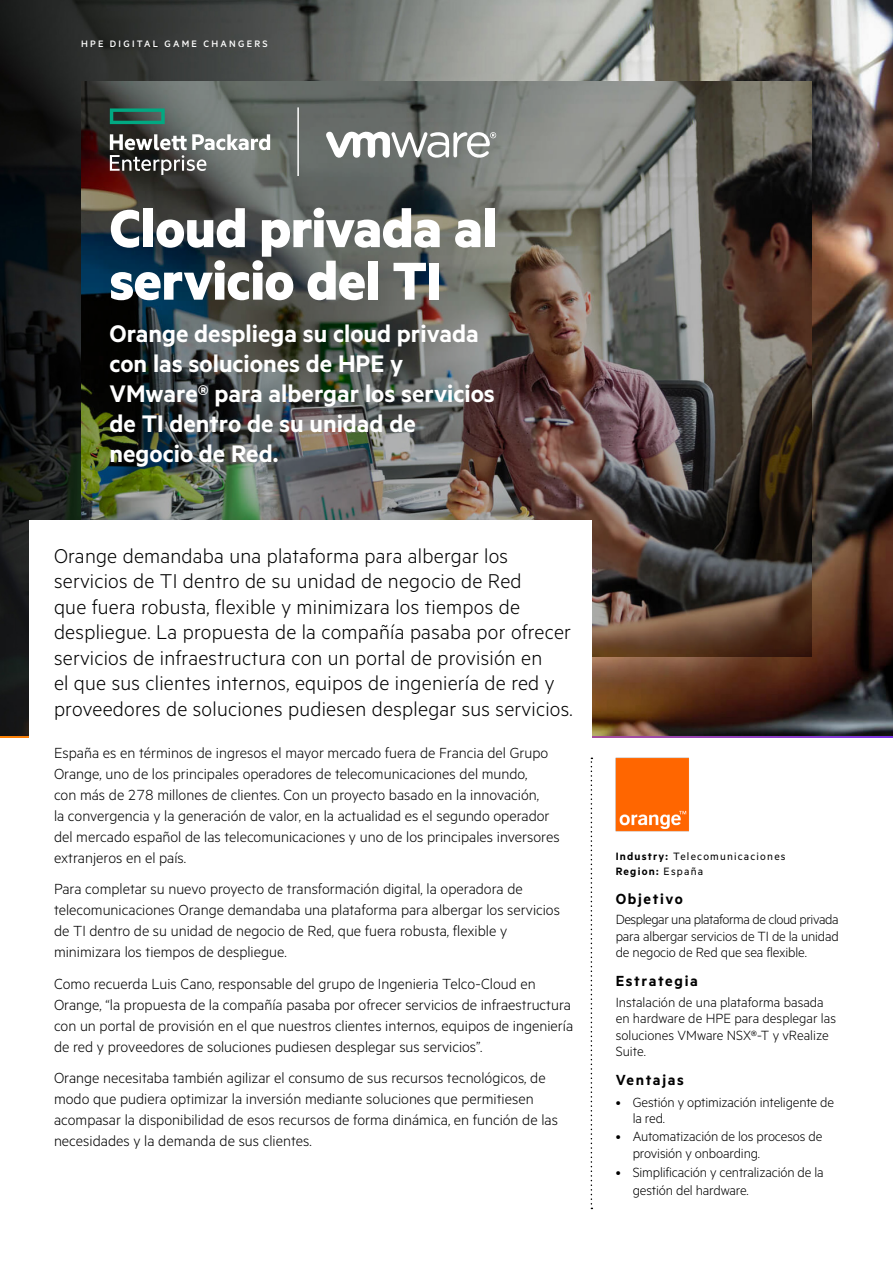
<style>
.page{position:relative;width:893px;height:1263px;background:#fff}
.page>*{position:absolute;margin:0;border:0;box-sizing:border-box;transform-origin:0 0}
.Headline_MetricHPE_B{font:700 60px/52.5px "Metric HPE";letter-spacing:-.005em;color:#fff}
.SubHeadline_MetricHP{font:600 27px/30px "Metric HPE";color:#fff}
.Cover_Intro_text_Met{font:300 22.5px/25.5px "Metric HPE";letter-spacing:.01em;color:#000}
.Body_text_MetricHPE{font:300 16.5px/21px "Metric HPE";color:#000}
.Sidebar_headline_Met{font:600 16.5px "Metric HPE";letter-spacing:.1em;color:#000}
.Sidebar_text_MetricH{font:300 15px/16.5px "Metric HPE";letter-spacing:-.01em;color:#000}
.Sidebar_text_MetricH-2{font:12px/15px "Metric HPE";letter-spacing:.1em;color:#000}
.t1{font:500 10.5px "Metric HPE";letter-spacing:.215em;color:#fff}
.s1{font-weight:600}
</style>
<div class="page">
<img style="left:0;top:0;width:893px;height:736px">
<img style="left:81px;top:81px;width:731px;height:576px">
<div style="left:29px;top:520px;width:563px;height:218px;background:#fff"></div>
<svg style="left:591px;top:758px;width:1px;height:451px"></svg>
<img style="left:616px;top:758px;width:73px;height:73px">
<hr style="left:297px;top:107px;width:2px;height:69px;background:#fff">
<svg style="left:326px;top:130px;width:170px;height:28px"></svg>
<svg style="left:110px;top:108px;width:55px;height:16px"></svg>
<svg style="left:110px;top:134px;width:160px;height:41px"></svg>
<p class="t1" style="left:81px;top:38px;width:188px">HPE DIGITAL GAME CHANGERS</p>
<p class="Headline_MetricHPE_B" style="left:110px;top:200px;width:389px">Cloud privada al servicio del TI</p>
<p class="SubHeadline_MetricHP" style="left:110px;top:318px;width:387px">Orange despliega su cloud privada con las soluciones de HPE y<br>VMware® para albergar los servicios de TI dentro de su unidad de negocio de Red.</p>
<p class="Cover_Intro_text_Met" style="left:54px;top:542px;width:520px">Orange demandaba una plataforma para albergar los servicios de TI dentro de su unidad de negocio de Red<br>que fuera robusta, flexible y minimizara los tiempos de despliegue. La propuesta de la compañía pasaba por ofrecer servicios de infraestructura con un portal de provisión en<br>el que sus clientes internos, equipos de ingeniería de red y proveedores de soluciones pudiesen desplegar sus servicios.</p>
<p class="Body_text_MetricHPE" style="left:54px;top:741px;width:507px">España es en términos de ingresos el mayor mercado fuera de Francia del Grupo Orange, uno de los principales operadores de telecomunicaciones del mundo,<br>con más de 278 millones de clientes. Con un proyecto basado en la innovación,<br>la convergencia y la generación de valor, en la actualidad es el segundo operador del mercado español de las telecomunicaciones y uno de los principales inversores extranjeros en el país.</p>
<p class="Body_text_MetricHPE" style="left:54px;top:878px;width:507px">Para completar su nuevo proyecto de transformación digital, la operadora de telecomunicaciones Orange demandaba una plataforma para albergar los servicios de TI dentro de su unidad de negocio de Red, que fuera robusta, flexible y minimizara los tiempos de despliegue.</p>
<p class="Body_text_MetricHPE" style="left:54px;top:972px;width:521px">Como recuerda Luis Cano, responsable del grupo de Ingenieria Telco-Cloud en Orange, “la propuesta de la compañía pasaba por ofrecer servicios de infraestructura con un portal de provisión en el que nuestros clientes internos, equipos de ingeniería de red y proveedores de soluciones pudiesen desplegar sus servicios”.</p>
<p class="Body_text_MetricHPE" style="left:54px;top:1067px;width:505px">Orange necesitaba también agilizar el consumo de sus recursos tecnológicos, de modo que pudiera optimizar la inversión mediante soluciones que permitiesen acompasar la disponibilidad de esos recursos de forma dinámica, en función de las necesidades y la demanda de sus clientes.</p>
<p class="Sidebar_text_MetricH-2" style="left:616px;top:848px;width:171px"><span class="s1">Industry:</span> Telecomunicaciones<br><span class="s1">Region:</span> España</p>
<p class="Sidebar_headline_Met" style="left:616px;top:889px;width:69px">Objetivo</p>
<p class="Sidebar_text_MetricH" style="left:616px;top:911px;width:225px;text-align:justify">Desplegar una plataforma de cloud privada para albergar servicios de TI de la unidad de negocio de Red que sea flexible.</p>
<p class="Sidebar_headline_Met" style="left:616px;top:971px;width:84px">Estrategia</p>
<p class="Sidebar_text_MetricH" style="left:616px;top:993px;width:222px">Instalación de una plataforma basada en hardware de HPE para desplegar las soluciones VMware NSX®-T y vRealize<br>Suite.</p>
<p class="Sidebar_headline_Met" style="left:616px;top:1070px;width:70px">Ventajas</p>
<p class="Sidebar_text_MetricH" style="left:633px;top:1093px;width:203px;text-indent:-17px">• Gestión y optimización inteligente de la red.</p>
<p class="Sidebar_text_MetricH" style="left:633px;top:1128px;width:191px;text-indent:-17px">• Automatización de los procesos de provisión y onboarding.</p>
<p class="Sidebar_text_MetricH" style="left:633px;top:1163px;width:193px;line-height:18px;text-indent:-17px">• Simplificación y centralización de la gestión del hardware.</p>
</div>
